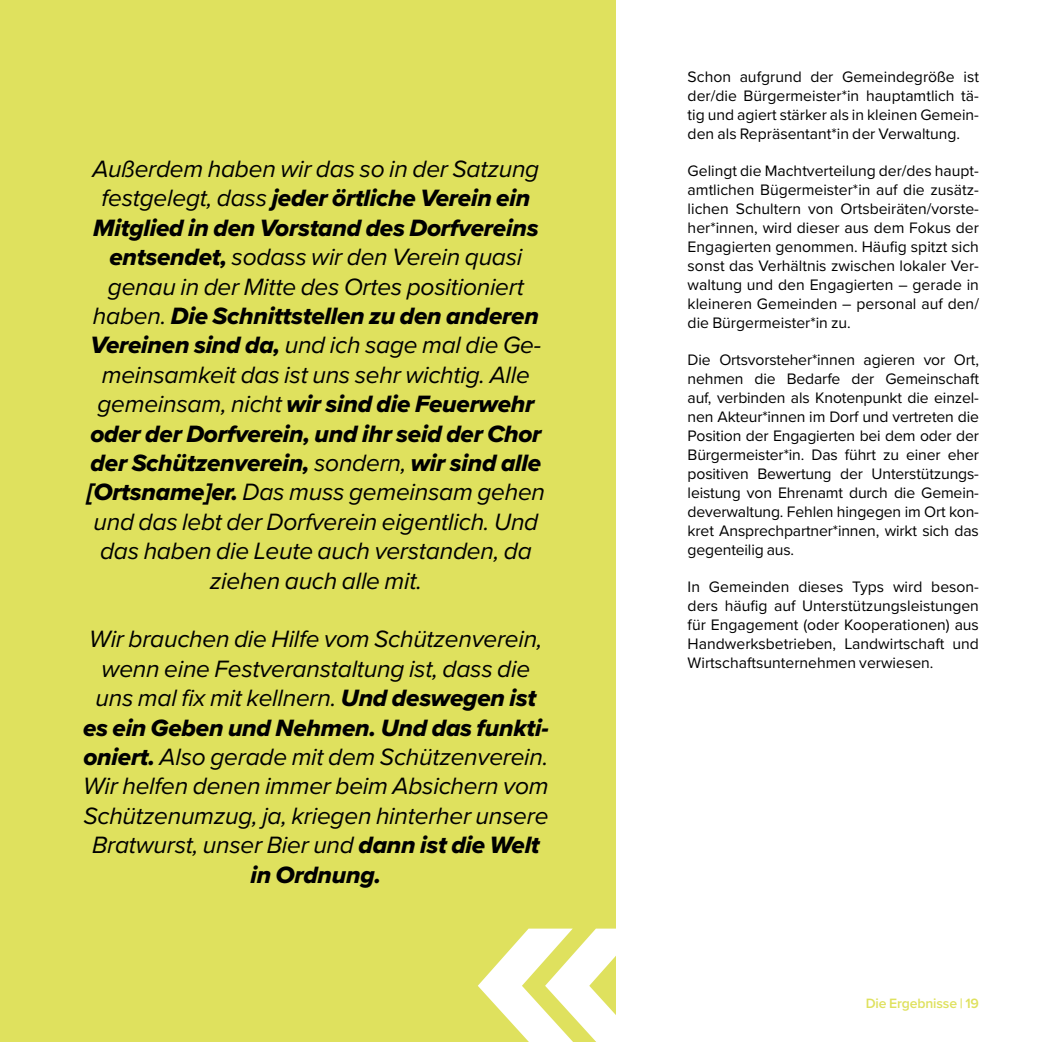
<style>
.page{position:relative;width:1042px;height:1042px;background:#fff}
.page>*{position:absolute;margin:0;border:0;box-sizing:border-box;transform-origin:0 0}
.t1{font:italic 24.5px/29.4px "Proxima Nova";letter-spacing:-.01em;color:#000;text-align:center}
.t2{font:24.5px/29.4px "Proxima Nova Extrabld It";letter-spacing:-.01em;color:#000;text-align:center}
.t3{font:15.75px/18.9px "Proxima Nova";color:#000;text-align:justify}
.t4{font:600 14px "Proxima Nova";letter-spacing:-.01em;color:#dfe15e}
.s1{font-family:"Proxima Nova";font-style:italic}
.s2{font-family:"Proxima Nova Extrabld It";font-style:normal}
</style>
<div class="page">
<div style="left:0;top:0;width:615px;height:1042px;background:#dfe15e"></div>
<svg style="left:478px;top:928px;width:138px;height:114px"></svg>
<h1 class="t1" style="left:92px;top:153px;width:448px">Außerdem haben wir das so in der Satzung</h1>
<h1 class="t2" style="left:93px;top:183px;width:447px"><span class="s1">festgelegt, dass</span> jeder örtliche Verein ein<br>Mitglied in den Vorstand des Dorfvereins</h1>
<h1 class="t1" style="left:108px;top:241px;width:417px;text-align:left"><span class="s2">entsendet,</span> sodass wir den Verein quasi genau in der Mitte des Ortes positioniert</h1>
<h1 class="t2" style="left:93px;top:301px;width:447px"><span class="s1">haben.</span> Die Schnittstellen zu den anderen</h1>
<h1 class="t1" style="left:91px;top:329px;width:452px"><span class="s2">Vereinen sind da,</span> und ich sage mal die Ge&shy;meinsamkeit das ist uns sehr wichtig. Alle</h1>
<h1 class="t2" style="left:90px;top:389px;width:453px;text-align:left"><span class="s1">gemeinsam, nicht</span> wir sind die Feuerwehr oder der Dorfverein, und ihr seid der Chor der Schützenverein, <span class="s1">sondern,</span> wir sind alle</h1>
<h1 class="t1" style="left:87px;top:476px;width:460px"><span class="s2">[Ortsname]er.</span> Das muss gemeinsam gehen und das lebt der Dorfverein eigentlich. Und das haben die Leute auch verstanden, da ziehen auch alle mit.</h1>
<h1 class="t1" style="left:89px;top:623px;width:455px;text-align:left">Wir brauchen die Hilfe vom Schützenverein, wenn eine Festveranstaltung ist, dass die uns mal fix mit kellnern. <span class="s2">Und deswegen ist</span></h1>
<h1 class="t2" style="left:83px;top:712px;width:467px">es ein Geben und Nehmen. Und das funkti-</h1>
<h1 class="t1" style="left:83px;top:741px;width:467px"><span class="s2">oniert.</span> Also gerade mit dem Schützenverein.<br>Wir helfen denen immer beim Absichern vom Schützenumzug, ja, kriegen hinterher unsere Bratwurst, unser Bier und <span class="s2">dann ist die Welt</span></h1>
<h1 class="t2" style="left:251px;top:859px;width:132px">in Ordnung.</h1>
<p class="t3" style="left:687px;top:67px;width:293px">Schon aufgrund der Gemeindegröße ist der/die Bürgermeister*in hauptamtlich tä&shy;tig und agiert stärker als in kleinen Gemein&shy;den als Repräsentant*in der Verwaltung.</p>
<p class="t3" style="left:687px;top:161px;width:293px">Gelingt die Machtverteilung der/des haupt&shy;amtlichen Bügermeister*in auf die zusätz&shy;lichen Schultern von Ortsbeiräten/vorste&shy;her*innen, wird dieser aus dem Fokus der Engagierten genommen. Häufig spitzt sich sonst das Verhältnis zwischen lokaler Ver&shy;waltung und den Engagierten – gerade in kleineren Gemeinden – personal auf den/ die Bürgermeister*in zu.</p>
<p class="t3" style="left:687px;top:350px;width:293px">Die Ortsvorsteher*innen agieren vor Ort, nehmen die Bedarfe der Gemeinschaft auf, verbinden als Knotenpunkt die einzel&shy;nen Akteur*innen im Dorf und vertreten die Position der Engagierten bei dem oder der Bürgermeister*in. Das führt zu einer eher positiven Bewertung der Unterstützungs&shy;leistung von Ehrenamt durch die Gemein&shy;deverwaltung. Fehlen hingegen im Ort kon&shy;kret Ansprechpartner*innen, wirkt sich das gegenteilig aus.</p>
<p class="t3" style="left:687px;top:577px;width:293px">In Gemeinden dieses Typs wird beson&shy;ders häufig auf Unterstützungsleistungen für Engagement (oder Kooperationen) aus Handwerksbetrieben, Landwirtschaft und Wirtschaftsunternehmen verwiesen.</p>
<p class="t4" style="left:866px;top:993px;width:115px">Die Ergebnisse | 19</p>
</div>
